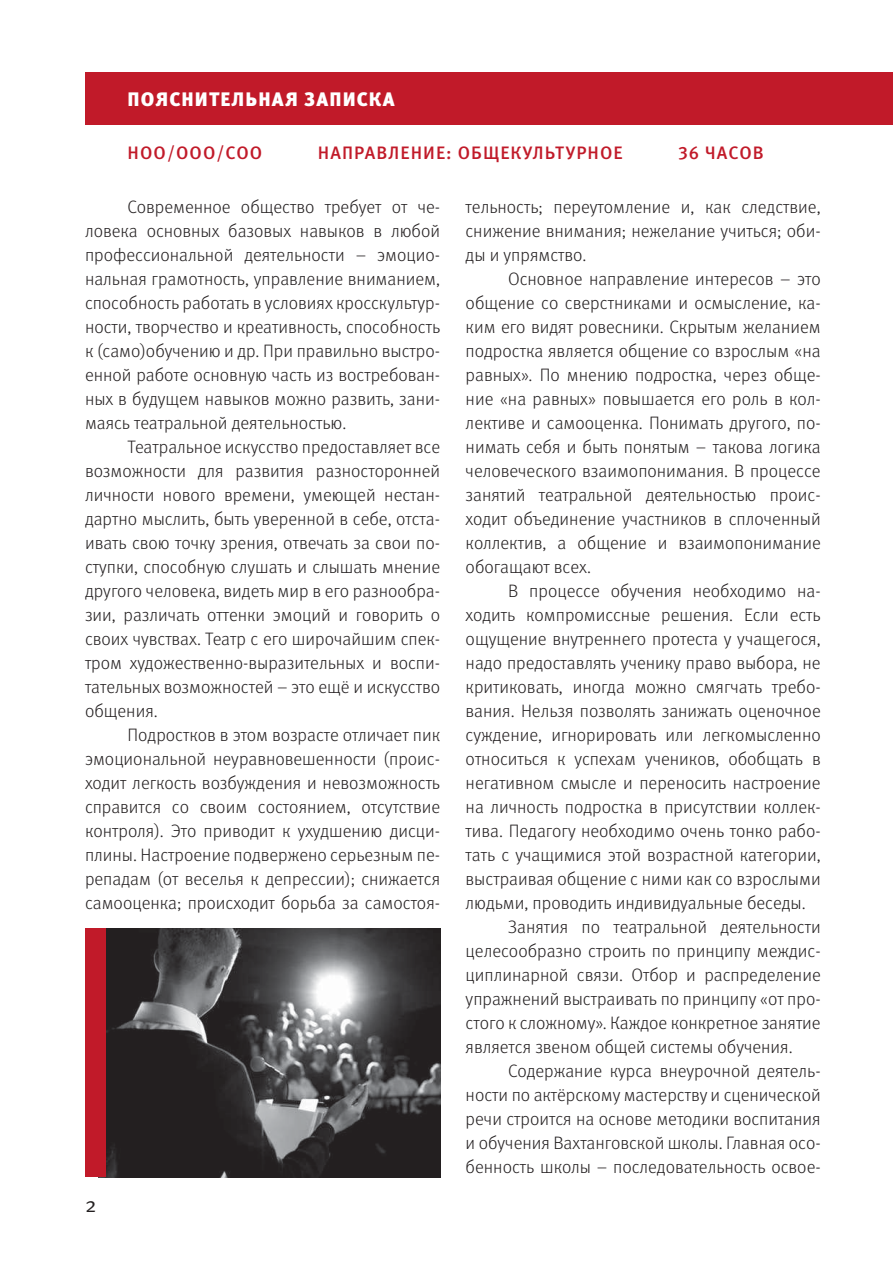
<style>
.page{position:relative;width:893px;height:1263px;background:#fff}
.page>*{position:absolute;margin:0;border:0;box-sizing:border-box;transform-origin:0 0}
.t1{font:21px "Meta Pro Norm";color:#231f20}
.t2{font:900 19.5px "Meta Pro";letter-spacing:.06em;color:#fff}
.t3{font:300 18px/24px "Meta Pro";color:#231f20;text-align:justify}
.t4{font:500 18px "Meta Pro";letter-spacing:.06em;color:#c11a29}
</style>
<div class="page">
<div style="left:85px;top:72px;width:808px;height:53px;background:#c11a29"></div>
<img style="left:106px;top:928px;width:334px;height:249px">
<div style="left:85px;top:928px;width:21px;height:249px;background:#c11a29"></div>
<p class="t2" style="left:128px;top:84px;width:269px">ПОЯСНИТЕЛЬНАЯ ЗАПИСКА</p>
<p class="t4" style="left:128px;top:139px;width:136px">НОО/ООО/СОО</p>
<p class="t4" style="left:318px;top:139px;width:306px">НАПРАВЛЕНИЕ: ОБЩЕКУЛЬТУРНОЕ</p>
<p class="t4" style="left:678px;top:139px;width:87px">36 ЧАСОВ</p>
<p class="t3" style="left:85px;top:194px;width:357px;text-indent:43px">Современное общество требует от че&shy;ловека основных базовых навыков в любой профессиональной деятельности – эмоцио&shy;нальная грамотность, управление вниманием, способность работать в условиях кросскультур&shy;ности, творчество и креативность, способность к (само)обучению и др. При правильно выстро&shy;енной работе основную часть из востребован&shy;ных в будущем навыков можно развить, зани&shy;маясь театральной деятельностью.</p>
<p class="t3" style="left:85px;top:434px;width:357px;text-indent:43px">Театральное искусство предоставляет все возможности для развития разносторонней личности нового времени, умеющей нестан&shy;дартно мыслить, быть уверенной в себе, отста&shy;ивать свою точку зрения, отвечать за свои по&shy;ступки, способную слушать и слышать мнение другого человека, видеть мир в его разнообра&shy;зии, различать оттенки эмоций и говорить о своих чувствах. Театр с его широчайшим спек&shy;тром художественно-выразительных и воспи&shy;тательных возможностей – это ещё и искусство общения.</p>
<p class="t3" style="left:85px;top:722px;width:357px;text-indent:43px">Подростков в этом возрасте отличает пик эмоциональной неуравновешенности (проис&shy;ходит легкость возбуждения и невозможность справится со своим состоянием, отсутствие контроля). Это приводит к ухудшению дисци&shy;плины. Настроение подвержено серьезным пе&shy;репадам (от веселья к депрессии); снижается самооценка; происходит борьба за самостоя-</p>
<p class="t1" style="left:85px;top:1188px;width:13px">2</p>
<p class="t3" style="left:466px;top:194px;width:357px">тельность; переутомление и, как следствие, снижение внимания; нежелание учиться; оби&shy;ды и упрямство.</p>
<p class="t3" style="left:466px;top:266px;width:357px;text-indent:43px">Основное направление интересов – это общение со сверстниками и осмысление, ка&shy;ким его видят ровесники. Скрытым желанием подростка является общение со взрослым «на равных». По мнению подростка, через обще&shy;ние «на равных» повышается его роль в кол&shy;лективе и самооценка. Понимать другого, по&shy;нимать себя и быть понятым – такова логика человеческого взаимопонимания. В процессе занятий театральной деятельностью проис&shy;ходит объединение участников в сплоченный коллектив, а общение и взаимопонимание обогащают всех.</p>
<p class="t3" style="left:508px;top:578px;width:314px">В процессе обучения необходимо на-</p>
<p class="t3" style="left:466px;top:602px;width:357px">ходить компромиссные решения. Если есть</p>
<p class="t3" style="left:466px;top:626px;width:357px">ощущение внутреннего протеста у учащегося,</p>
<p class="t3" style="left:466px;top:650px;width:357px">надо предоставлять ученику право выбора, не</p>
<p class="t3" style="left:466px;top:674px;width:357px">критиковать, иногда можно смягчать требо-</p>
<p class="t3" style="left:466px;top:698px;width:357px">вания. Нельзя позволять занижать оценочное</p>
<p class="t3" style="left:466px;top:722px;width:357px">суждение, игнорировать или легкомысленно</p>
<p class="t3" style="left:466px;top:746px;width:357px">относиться к успехам учеников, обобщать в</p>
<p class="t3" style="left:466px;top:770px;width:357px">негативном смысле и переносить настроение</p>
<p class="t3" style="left:466px;top:794px;width:357px">на личность подростка в присутствии коллек-</p>
<p class="t3" style="left:466px;top:818px;width:357px">тива. Педагогу необходимо очень тонко рабо-</p>
<p class="t3" style="left:466px;top:842px;width:357px">тать с учащимися этой возрастной категории,</p>
<p class="t3" style="left:466px;top:866px;width:357px">выстраивая общение с ними как со взрослыми</p>
<p class="t3" style="left:466px;top:890px;width:342px">людьми, проводить индивидуальные беседы.</p>
<p class="t3" style="left:508px;top:914px;width:314px">Занятия по театральной деятельности</p>
<p class="t3" style="left:466px;top:938px;width:357px">целесообразно строить по принципу междис-</p>
<p class="t3" style="left:466px;top:962px;width:357px">циплинарной связи. Отбор и распределение</p>
<p class="t3" style="left:466px;top:986px;width:357px">упражнений выстраивать по принципу «от про-</p>
<p class="t3" style="left:466px;top:1010px;width:357px">стого к сложному». Каждое конкретное занятие</p>
<p class="t3" style="left:466px;top:1034px;width:329px">является звеном общей системы обучения.</p>
<p class="t3" style="left:508px;top:1058px;width:314px">Содержание курса внеурочной деятель-</p>
<p class="t3" style="left:466px;top:1082px;width:357px">ности по актёрскому мастерству и сценической</p>
<p class="t3" style="left:466px;top:1106px;width:357px">речи строится на основе методики воспитания</p>
<p class="t3" style="left:466px;top:1130px;width:357px">и обучения Вахтанговской школы. Главная осо-</p>
<p class="t3" style="left:466px;top:1154px;width:357px">бенность школы – последовательность освое-</p>
</div>
